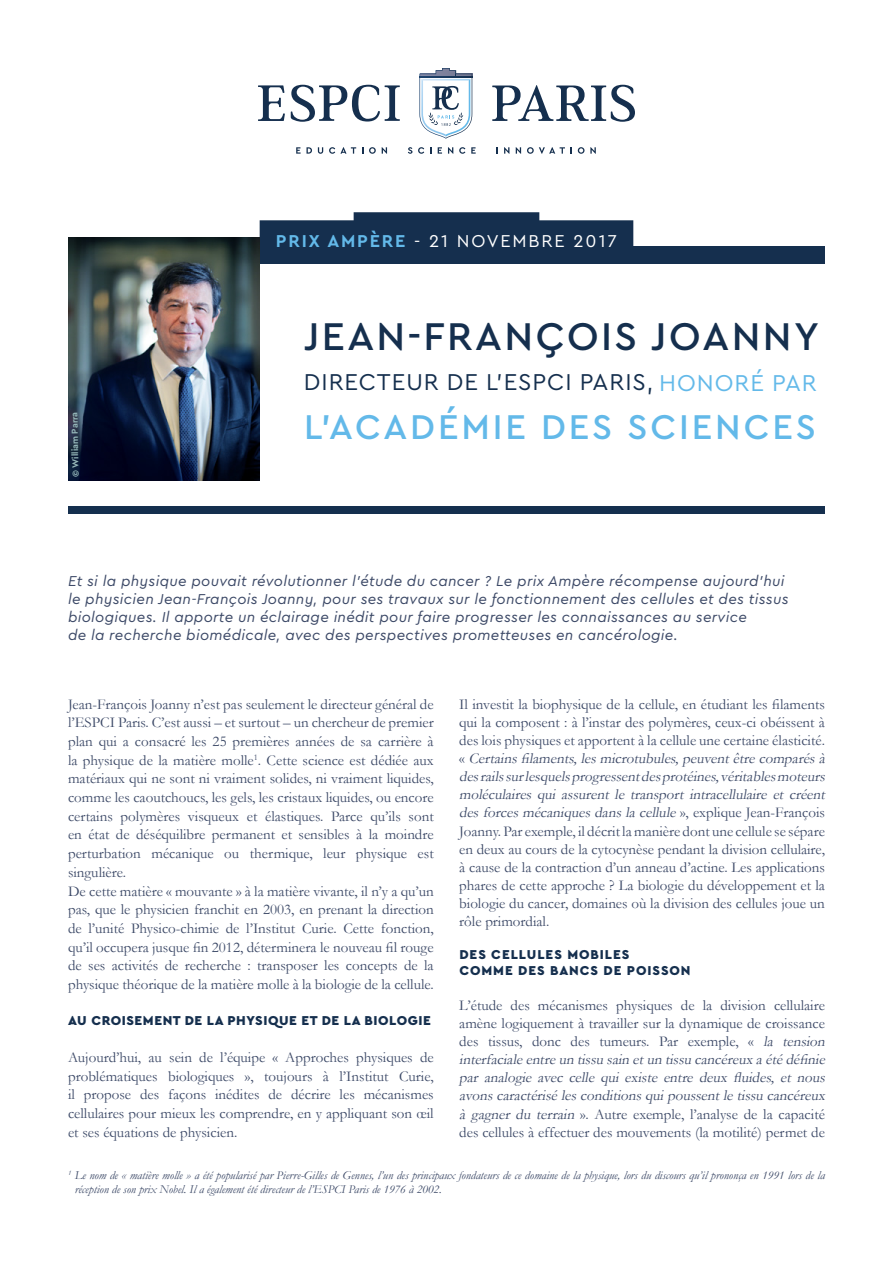
<style>
.page{position:relative;width:893px;height:1263px;background:#fff}
.page>*{position:absolute;margin:0;border:0;box-sizing:border-box;transform-origin:0 0}
.t1{font:500 40.5px "Cera PRO";letter-spacing:.06em;color:#152f4e}
.t2{font:500 36px "Cera PRO";letter-spacing:.08em;color:#63b9e9}
.t3{font:24px "Cera PRO";letter-spacing:.04em;color:#152f4e}
.t4{font:18px "Cera PRO";letter-spacing:.1em;color:#fff}
.t5{font:15px/18.8px "Garamond";color:#3c4967}
.t6{font:italic 15px/18px "Cera PRO";letter-spacing:.02em;color:#3c4967}
.t7{font:900 13.5px/16.4px "Cera PRO";letter-spacing:.06em;color:#152f4e}
.t8{font:900 13.5px "Cera PRO";letter-spacing:.04em;color:#152f4e}
.t9{font:italic 12px/14.4px "Garamond";color:#3c4967}
.t10{font:700 9px "Cera";color:#94b6b8}
.s1{font-weight:700;color:#63b9e9}
.s2{color:#63b9e9}
.s3{font-style:italic}
</style>
<div class="page">
<div style="left:68px;top:506px;width:757px;height:8px;background:#152f4e"></div>
<div style="left:68px;top:246px;width:757px;height:18px;background:#152f4e"></div>
<svg style="left:260px;top:212px;width:373px;height:34px;background:#324964"></svg>
<svg style="left:296px;top:147px;width:16px;height:7px"></svg>
<svg style="left:318px;top:147px;width:5px;height:7px"></svg>
<svg style="left:329px;top:147px;width:27px;height:7px"></svg>
<svg style="left:369px;top:147px;width:7px;height:7px"></svg>
<svg style="left:382px;top:147px;width:5px;height:7px"></svg>
<svg style="left:408px;top:147px;width:4px;height:7px"></svg>
<svg style="left:418px;top:147px;width:6px;height:7px"></svg>
<svg style="left:438px;top:147px;width:4px;height:7px"></svg>
<svg style="left:448px;top:147px;width:5px;height:7px"></svg>
<svg style="left:459px;top:147px;width:6px;height:7px"></svg>
<svg style="left:471px;top:147px;width:5px;height:7px"></svg>
<svg style="left:504px;top:147px;width:5px;height:7px"></svg>
<svg style="left:516px;top:147px;width:5px;height:7px"></svg>
<svg style="left:527px;top:147px;width:38px;height:7px"></svg>
<svg style="left:578px;top:147px;width:6px;height:7px"></svg>
<svg style="left:590px;top:147px;width:6px;height:7px"></svg>
<svg style="left:258px;top:85px;width:27px;height:36px"></svg>
<svg style="left:291px;top:85px;width:109px;height:37px"></svg>
<svg style="left:492px;top:85px;width:143px;height:37px"></svg>
<svg style="left:419px;top:68px;width:54px;height:71px"></svg>
<img style="left:68px;top:238px;width:191px;height:242px">
<p class="t10" style="left:70px;top:477px;width:67px;rotate:-91deg">© William Parra</p>
<p class="t4" style="left:276px;top:229px;width:342px"><span class="s1">PRIX AMPÈRE</span> - 21 NOVEMBRE 2017</p>
<h1 class="t1" style="left:304px;top:309px;width:517px">JEAN-FRANÇOIS JOANNY</h1>
<h3 class="t3" style="left:304px;top:366px;width:514px">DIRECTEUR DE L’ESPCI PARIS, <span class="s2">HONORÉ PAR</span></h3>
<h2 class="t2" style="left:304px;top:403px;width:513px">L’ACADÉMIE DES SCIENCES</h2>
<p class="t6" style="left:68px;top:571px;width:722px">Et si la physique pouvait révolutionner l’étude du cancer ? Le prix Ampère récompense aujourd’hui le physicien Jean-François Joanny, pour ses travaux sur le fonctionnement des cellules et des tissus biologiques. Il apporte un éclairage inédit pour faire progresser les connaissances au service<br>de la recherche biomédicale, avec des perspectives prometteuses en cancérologie.</p>
<p class="t5" style="left:68px;top:694px;width:367px">Jean-François Joanny n’est pas seulement le directeur général de l’ESPCI Paris. C’est aussi – et surtout – un chercheur de premier plan qui a consacré les 25 premières années de sa carrière à la physique de la matière molle<sup>1</sup>. Cette science est dédiée aux matériaux qui ne sont ni vraiment solides, ni vraiment liquides, comme les caoutchoucs, les gels, les cristaux liquides, ou encore certains polymères visqueux et élastiques. Parce qu’ils sont en état de déséquilibre permanent et sensibles à la moindre perturbation mécanique ou thermique, leur physique est singulière.<br>De cette matière « mouvante » à la matière vivante, il n’y a qu’un pas, que le physicien franchit en 2003, en prenant la direction de l’unité Physico-chimie de l’Institut Curie. Cette fonction, qu’il occupera jusque fin 2012, déterminera le nouveau fil rouge de ses activités de recherche : transposer les concepts de la physique théorique de la matière molle à la biologie de la cellule.</p>
<p class="t8" style="left:68px;top:1011px;width:364px">AU CROISEMENT DE LA PHYSIQUE ET DE LA BIOLOGIE</p>
<p class="t5" style="left:68px;top:1048px;width:367px;text-align:justify">Aujourd’hui, au sein de l’équipe « Approches physiques de problématiques biologiques », toujours à l’Institut Curie, il propose des façons inédites de décrire les mécanismes cellulaires pour mieux les comprendre, en y appliquant son œil et ses équations de physicien.</p>
<p class="t5" style="left:459px;top:695px;width:370px;line-height:18.1px">Il investit la biophysique de la cellule, en étudiant les filaments qui la composent : à l’instar des polymères, ceux-ci obéissent à des lois physiques et apportent à la cellule une certaine élasticité. « <span class="s3">Certains filaments, les microtubules, peuvent être comparés à desrailssurlesquelsprogressentdesprotéines,véritablesmoteurs moléculaires qui assurent le transport intracellulaire et créent des forces mécaniques dans la cellule</span> » , e xp li qu e J e an - Fr an ç o i s Joanny. Par exemple, il décrit la manière dont une cellule se sépare en deux au cours de la cytocynèse pendant la division cellulaire, à cause de la contraction d’un anneau d’actine. Les applications phares de cette approche ? La biologie du développement et la biologie du cancer, domaines où la division des cellules joue un rôle primordial.</p>
<p class="t7" style="left:459px;top:946px;width:233px">DES CELLULES MOBILES<br>COMME DES BANCS DE POISSON</p>
<p class="t5" style="left:459px;top:996px;width:370px;line-height:18.1px">L’étude des mécanismes physiques de la division cellulaire amène logiquement à travailler sur la dynamique de croissance des tissus, donc des tumeurs. Par exemple, « <span class="s3">la tension interfaciale entre un tissu sain etun tissu cancéreux a été définie par analogie avec celle qui existe entre deux fluides, et nous avonscaractérisé lesconditionsquipoussentle tissu cancéreux à gagner du terrain</span> ». Autre exemple, l’analyse de la capacité des cellules à effectuer des mouvements (la motilité) permet de</p>
<p class="t9" style="left:75px;top:1167px;width:752px;text-indent:-7px"><sup>1</sup> Le nom de « matière molle » a été popularisé par Pierre-Gilles de Gennes, l’un des principaux fondateurs de ce domaine de la physique, lors du discours qu’il prononça en 1991 lors de la réception de son prix Nobel. Il a également été directeur de l’ESPCI Paris de 1976 à 2002.</p>
</div>
